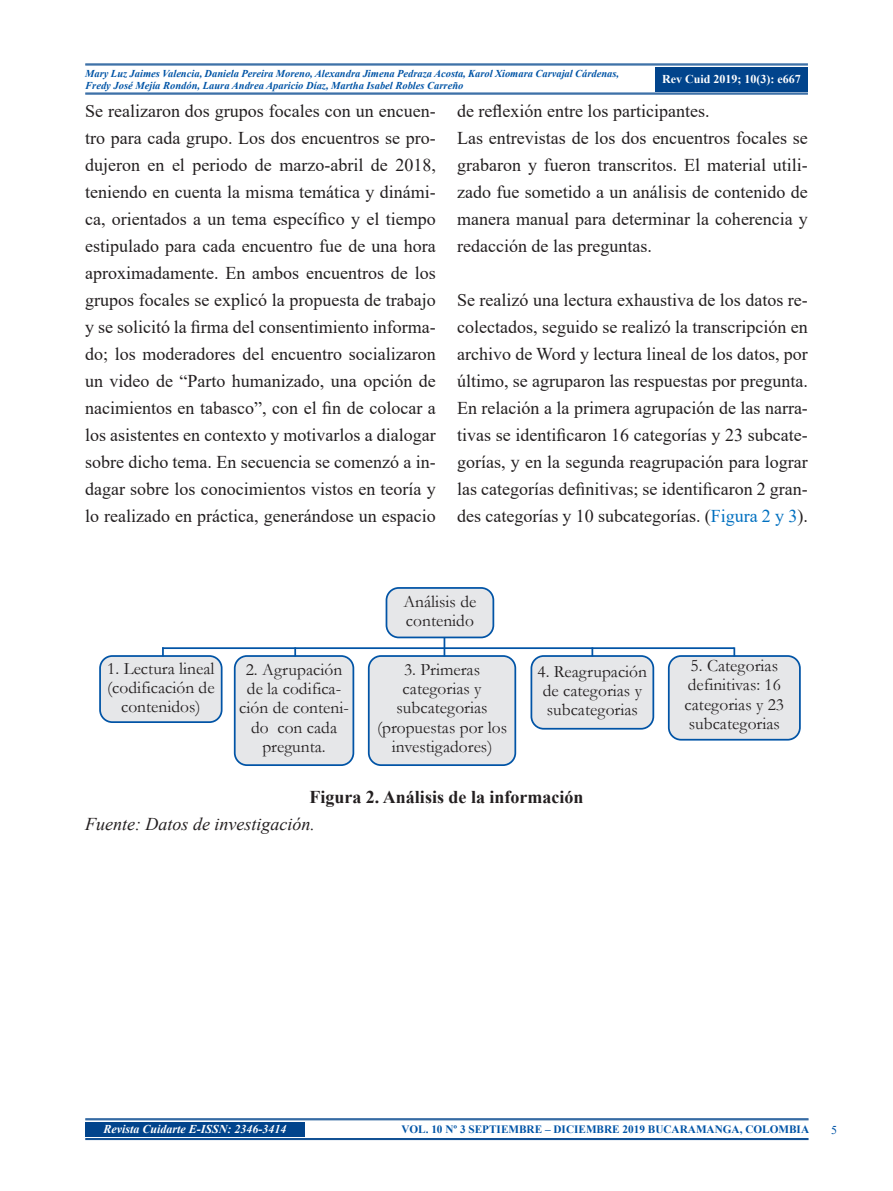
<style>
.page{position:relative;width:893px;height:1191px;background:#fff}
.page>*{position:absolute;margin:0;border:0;box-sizing:border-box;transform-origin:0 0}
.t1{font:18px/27px "Times New Roman";color:#231f20;text-align:justify}
.t2{font:700 18px "Times New Roman";color:#231f20}
.t3{font:italic 18px "Times New Roman";color:#231f20}
.t4{font:17.4px/19.2px "Garamond";color:#231f20;text-align:center}
.t5{font:italic 700 12px "Times New Roman";color:#fff}
.t6{font:700 12px "Times New Roman";color:#fff}
.t7{font:12px "Times New Roman";color:#0154a6}
.t8{font:700 11.25px "Times New Roman";color:#0154a6}
.t9{font:italic 700 10.5px/12px "Times New Roman";color:#0154a6}
.s1{color:#0070c0}
</style>
<div class="page">
<hr style="left:85px;top:1138px;width:723px;height:1px;background:#01448c">
<hr style="left:85px;top:1139px;width:723px;height:1px;background:#01448c">
<hr style="left:85px;top:1118px;width:723px;height:1px;background:#01448c">
<hr style="left:85px;top:1119px;width:723px;height:1px;background:#01448c">
<hr style="left:85px;top:64px;width:723px;height:1px;background:#01448c">
<hr style="left:85px;top:65px;width:723px;height:1px;background:#01448c">
<hr style="left:85px;top:93px;width:723px;height:1px;background:#01448c">
<hr style="left:85px;top:94px;width:723px;height:1px;background:#01448c">
<div style="left:85px;top:1122px;width:220px;height:14px;background:#01448c"></div>
<div style="left:655px;top:67px;width:153px;height:24px;background:#01448c"></div>
<div style="left:386px;top:588px;width:107px;height:49px;background:#e6e7e9;border-radius:12px"></div>
<div style="left:386px;top:587px;width:108px;height:51px;border:2px solid #0154a6;border-radius:12px"></div>
<div style="left:100px;top:656px;width:122px;height:66px;background:#e6e7e9;border-radius:12px"></div>
<div style="left:99px;top:655px;width:124px;height:68px;border:2px solid #0154a6;border-radius:12px"></div>
<div style="left:235px;top:656px;width:118px;height:109px;background:#e6e7e9;border-radius:12px"></div>
<div style="left:234px;top:655px;width:120px;height:111px;border:2px solid #0154a6;border-radius:12px"></div>
<div style="left:369px;top:656px;width:146px;height:109px;background:#e6e7e9;border-radius:12px"></div>
<div style="left:368px;top:655px;width:148px;height:111px;border:2px solid #0154a6;border-radius:12px"></div>
<div style="left:669px;top:656px;width:131px;height:83px;background:#e6e7e9;border-radius:12px"></div>
<div style="left:668px;top:655px;width:133px;height:85px;border:2px solid #0154a6;border-radius:12px"></div>
<div style="left:531px;top:656px;width:122px;height:72px;background:#e6e7e9;border-radius:12px"></div>
<div style="left:530px;top:655px;width:124px;height:74px;border:2px solid #0154a6;border-radius:12px"></div>
<svg style="left:162px;top:649px;width:2px;height:7px"></svg>
<svg style="left:294px;top:649px;width:2px;height:7px"></svg>
<svg style="left:591px;top:649px;width:2px;height:7px"></svg>
<svg style="left:733px;top:647px;width:2px;height:9px"></svg>
<svg style="left:444px;top:637px;width:1px;height:19px"></svg>
<hr style="left:162px;top:647px;width:572px;height:2px;background:#0154a6">
<p class="t9" style="left:85px;top:67px;width:535px">Mary Luz Jaimes Valencia, Daniela Pereira Moreno, Alexandra Jimena Pedraza Acosta, Karol Xiomara Carvajal Cárdenas,<br>Fredy José Mejía Rondón, Laura Andrea Aparicio Díaz, Martha Isabel Robles Carreño</p>
<p class="t6" style="left:662px;top:71px;width:140px">Rev Cuid 2019; 10(3): e667</p>
<p class="t1" style="left:85px;top:97px;width:352px">Se realizaron dos grupos focales con un encuen&shy;tro para cada grupo. Los dos encuentros se pro&shy;dujeron en el periodo de marzo-abril de 2018, teniendo en cuenta la misma temática y dinámi&shy;ca, orientados a un tema específico y el tiempo estipulado para cada encuentro fue de una hora aproximadamente. En ambos encuentros de los grupos focales se explicó la propuesta de trabajo y se solicitó la firma del consentimiento informa&shy;do; los moderadores del encuentro socializaron un video de “Parto humanizado, una opción de nacimientos en tabasco”, con el fin de colocar a los asistentes en contexto y motivarlos a dialogar sobre dicho tema. En secuencia se comenzó a in&shy;dagar sobre los conocimientos vistos en teoría y lo realizado en práctica, generándose un espacio</p>
<p class="t1" style="left:457px;top:97px;width:254px">de reflexión entre los participantes.</p>
<p class="t1" style="left:457px;top:124px;width:352px">Las entrevistas de los dos encuentros focales se grabaron y fueron transcritos. El material utili&shy;zado fue sometido a un análisis de contenido de manera manual para determinar la coherencia y redacción de las preguntas.</p>
<p class="t1" style="left:457px;top:286px;width:352px">Se realizó una lectura exhaustiva de los datos re&shy;colectados, seguido se realizó la transcripción en archivo de Word y lectura lineal de los datos, por último, se agruparon las respuestas por pregunta.<br>En relación a la primera agrupación de las narra&shy;tivas se identificaron 16 categorías y 23 subcate&shy;gorías, y en la segunda reagrupación para lograr las categorías definitivas; se identificaron 2 gran&shy;des categorías y 10 subcategorías. (<span class="s1">Figura 2 y 3</span>).</p>
<p class="t4" style="left:403px;top:591px;width:74px;text-align:left">Análisis de contenido</p>
<p class="t4" style="left:107px;top:658px;width:109px">1. Lectura lineal (codificación de contenidos)</p>
<p class="t4" style="left:239px;top:659px;width:111px">2. Agrupación de la codifica&shy;ción de conteni&shy;do con cada pregunta.</p>
<p class="t4" style="left:377px;top:659px;width:132px">3. Primeras categorias y subcategorias (propuestas por los investigadores)</p>
<p class="t4" style="left:684px;top:655px;width:101px">5. Categorias definitivas: 16 categorias y 23 subcategorias</p>
<p class="t4" style="left:538px;top:661px;width:111px;text-align:left">4. Reagrupación de categorias y subcategorias</p>
<p class="t2" style="left:309px;top:783px;width:276px">Figura 2. Análisis de la información</p>
<p class="t3" style="left:85px;top:811px;width:231px">Fuente: Datos de investigación.</p>
<p class="t5" style="left:104px;top:1121px;width:185px">Revista Cuidarte E-ISSN: 2346-3414</p>
<p class="t8" style="left:402px;top:1121px;width:409px">VOL. 10 Nº 3 SEPTIEMBRE – DICIEMBRE 2019 BUCARAMANGA, COLOMBIA</p>
<p class="t7" style="left:831px;top:1121px;width:7px">5</p>
</div>
